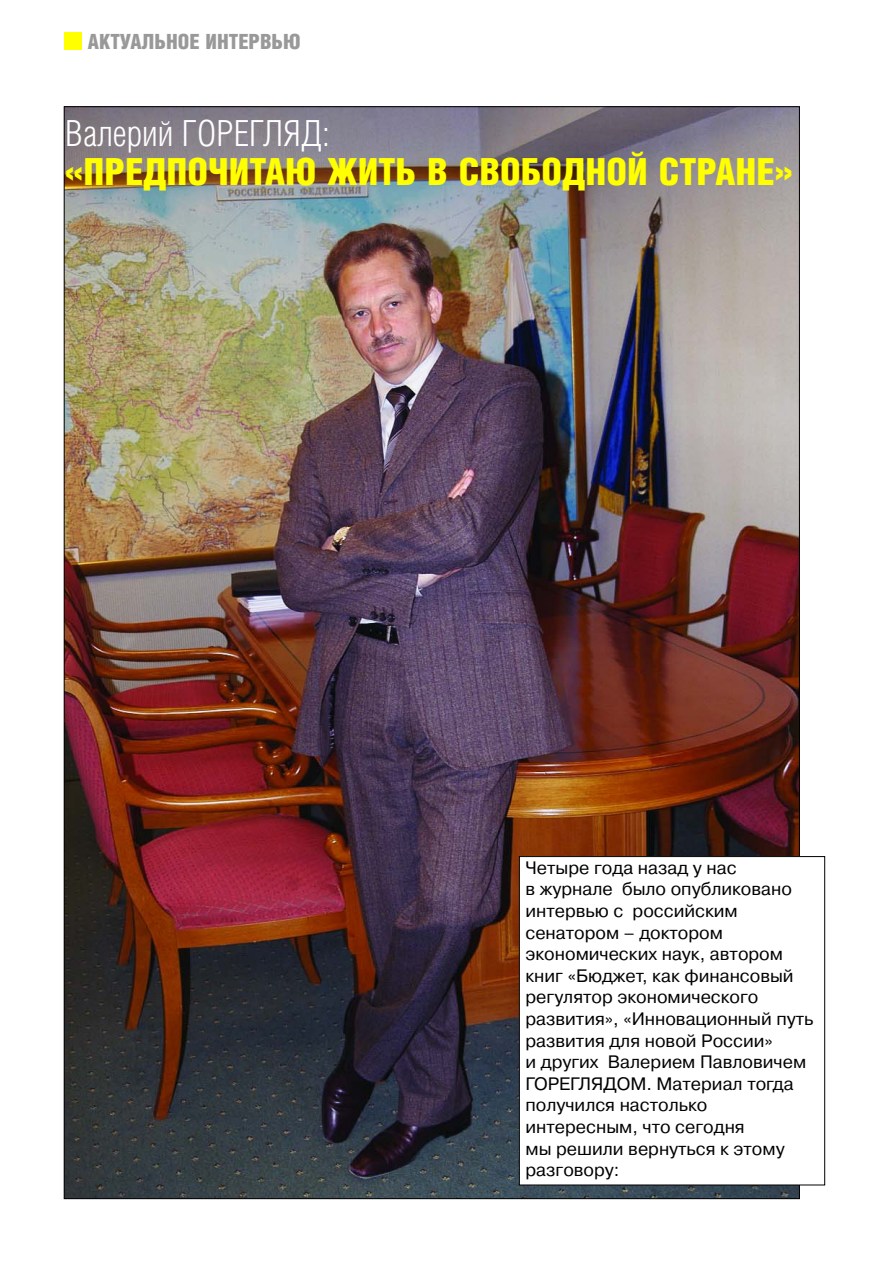
<style>
.page{position:relative;width:893px;height:1263px;background:#fff}
.page>*{position:absolute;margin:0;border:0;box-sizing:border-box;transform-origin:0 0}
.t1{font:900 37.5px "Helios Cond";color:#ff0}
.t2{font:300 36px "Helios Cond";color:#fff}
.t3{font:900 21px "Helios Cond";color:#999}
.t4{font:18px/21.6px "Pragmatica C";color:#000}
</style>
<div class="page">
<img style="left:66px;top:108px;width:731px;height:1089px">
<div style="left:65px;top:33px;width:17px;height:17px;background:#ff0"></div>
<div style="left:519px;top:857px;width:305px;height:328px;background:#fff"></div>
<div style="left:519px;top:856px;width:306px;height:329px;border:1px solid #000"></div>
<p class="t3" style="left:88px;top:36px;width:214px">АКТУАЛЬНОЕ ИНТЕРВЬЮ</p>
<h2 class="t2" style="left:65px;top:124px;width:266px">Валерий ГОРЕГЛЯД:</h2>
<h1 class="t1" style="left:65px;top:161px;width:728px">«ПРЕДПОЧИТАЮ ЖИТЬ В СВОБОДНОЙ СТРАНЕ»</h1>
<p class="t4" style="left:525px;top:858px;width:289px">Четыре года назад у нас<br>в журнале было опубликовано интервью с российским сенатором – доктором экономических наук, автором книг «Бюджет, как финансовый регулятор экономического развития», «Инновационный путь развития для новой России»<br>и других Валерием Павловичем<br>ГОРЕГЛЯДОМ. Материал тогда получился настолько интересным, что сегодня<br>мы решили вернуться к этому разговору:</p>
</div>
